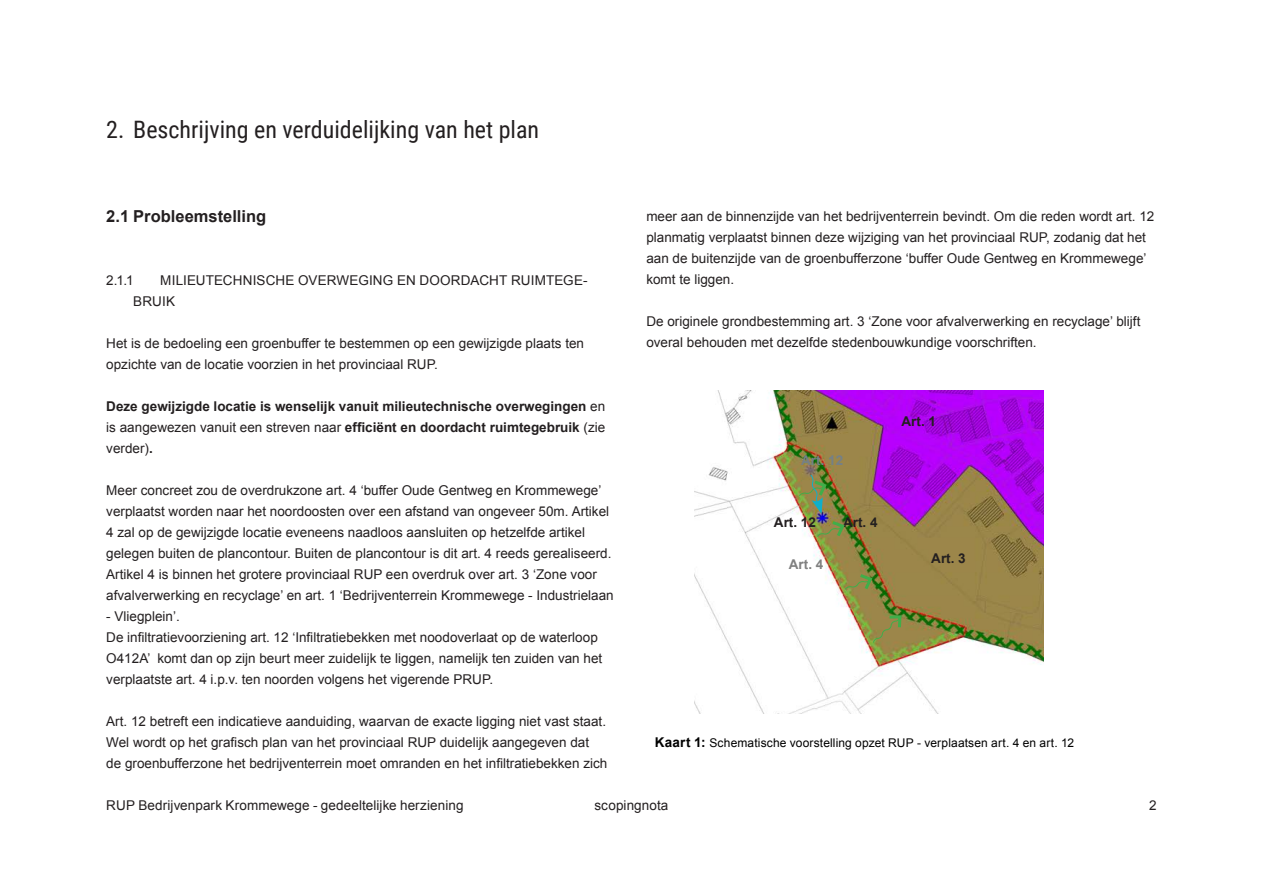
<style>
.page{position:relative;width:1263px;height:893px;background:#fff}
.page>*{position:absolute;margin:0;border:0;box-sizing:border-box;transform-origin:0 0}
.t1{font:24px "Roboto Condensed";color:#231f20}
.t2{font:700 16.5px "Arial";color:#231f20}
.body_tekst{font:13.5px/21px "Arial";color:#231f20}
.body_tekst-2{font:700 13.5px/21px "Arial";color:#231f20;text-align:justify}
.body_tekst-3{font:700 13.5px "Arial";color:#758087}
.body_tekst-4{font:700 13.5px "Arial";color:#808080}
.t3{font:12px "Arial";letter-spacing:.01em;color:#000}
.s1{font-weight:400}
.s2{font-weight:700;font-size:13.5px}
</style>
<div class="page">
<img style="left:694px;top:391px;width:350px;height:323px">
<svg style="left:844px;top:572px;width:30px;height:21px"></svg>
<svg style="left:873px;top:614px;width:30px;height:29px"></svg>
<img style="left:798px;top:474px;width:49px;height:66px">
<p class="t1" style="left:106px;top:113px;width:434px">2. Beschrijving en verduidelijking van het plan</p>
<p class="t2" style="left:106px;top:205px;width:161px">2.1 Probleemstelling</p>
<p class="body_tekst" style="left:106px;top:270px;width:29px">2.1.1</p>
<p class="body_tekst" style="left:133px;top:270px;width:456px;text-indent:27px">MILIEUTECHNISCHE OVERWEGING EN DOORDACHT RUIMTEGE-<br>BRUIK</p>
<p class="body_tekst" style="left:106px;top:333px;width:479px">Het is de bedoeling een groenbuffer te bestemmen op een gewijzigde plaats ten opzichte van de locatie voorzien in het provinciaal RUP.</p>
<p class="body_tekst-2" style="left:106px;top:396px;width:500px">Deze gewijzigde locatie is wenselijk vanuit milieutechnische overwegingen <span class="s1">en is aangewezen vanuit een streven naar</span> efficiënt en doordacht ruimtegebruik <span class="s1">(zie verder)</span>.</p>
<p class="body_tekst" style="left:106px;top:480px;width:509px">Meer concreet zou de overdrukzone art. 4 ‘buffer Oude Gentweg en Krommewege’ verplaatst worden naar het noordoosten over een afstand van ongeveer 50m. Artikel 4 zal op de gewijzigde locatie eveneens naadloos aansluiten op hetzelfde artikel gelegen buiten de plancontour. Buiten de plancontour is dit art. 4 reeds gerealiseerd.<br>Artikel 4 is binnen het grotere provinciaal RUP een overdruk over art. 3 ‘Zone voor afvalverwerking en recyclage’ en art. 1 ‘Bedrijventerrein Krommewege - Industrielaan</p>
<p class="body_tekst" style="left:106px;top:606px;width:75px">- Vliegplein’.</p>
<p class="body_tekst" style="left:106px;top:627px;width:497px">De infiltratievoorziening art. 12 ‘Infiltratiebekken met noodoverlaat op de waterloop<br>O412A’ komt dan op zijn beurt meer zuidelijk te liggen, namelijk ten zuiden van het verplaatste art. 4 i.p.v. ten noorden volgens het vigerende PRUP.</p>
<p class="body_tekst" style="left:106px;top:711px;width:503px">Art. 12 betreft een indicatieve aanduiding, waarvan de exacte ligging niet vast staat.<br>Wel wordt op het grafisch plan van het provinciaal RUP duidelijk aangegeven dat de groenbufferzone het bedrijventerrein moet omranden en het infiltratiebekken zich</p>
<p class="body_tekst" style="left:646px;top:205px;width:509px">meer aan de binnenzijde van het bedrijventerrein bevindt. Om die reden wordt art. 12 planmatig verplaatst binnen deze wijziging van het provinciaal RUP, zodanig dat het aan de buitenzijde van de groenbufferzone ‘buffer Oude Gentweg en Krommewege’ komt te liggen.</p>
<p class="body_tekst" style="left:646px;top:310px;width:495px">De originele grondbestemming art. 3 ‘Zone voor afvalverwerking en recyclage’ blijft overal behouden met dezelfde stedenbouwkundige voorschriften.</p>
<p class="body_tekst-3" style="left:801px;top:451px;width:44px">Art. 12</p>
<p class="body_tekst-2" style="left:774px;top:512px;width:44px">Art. 12</p>
<p class="body_tekst-4" style="left:789px;top:555px;width:36px">Art. 4</p>
<p class="body_tekst-2" style="left:843px;top:512px;width:36px">Art. 4</p>
<p class="body_tekst-2" style="left:901px;top:411px;width:36px">Art. 1</p>
<p class="body_tekst-2" style="left:931px;top:548px;width:36px">Art. 3</p>
<p class="t3" style="left:655px;top:735px;width:421px"><span class="s2">Kaart 1:</span> Schematische voorstelling opzet RUP - verplaatsen art. 4 en art. 12</p>
<p class="body_tekst" style="left:106px;top:795px;width:359px">RUP Bedrijvenpark Krommewege - gedeeltelijke herziening</p>
<p class="body_tekst" style="left:594px;top:795px;width:75px">scopingnota</p>
<p class="body_tekst" style="left:1149px;top:795px;width:9px">2</p>
</div>
